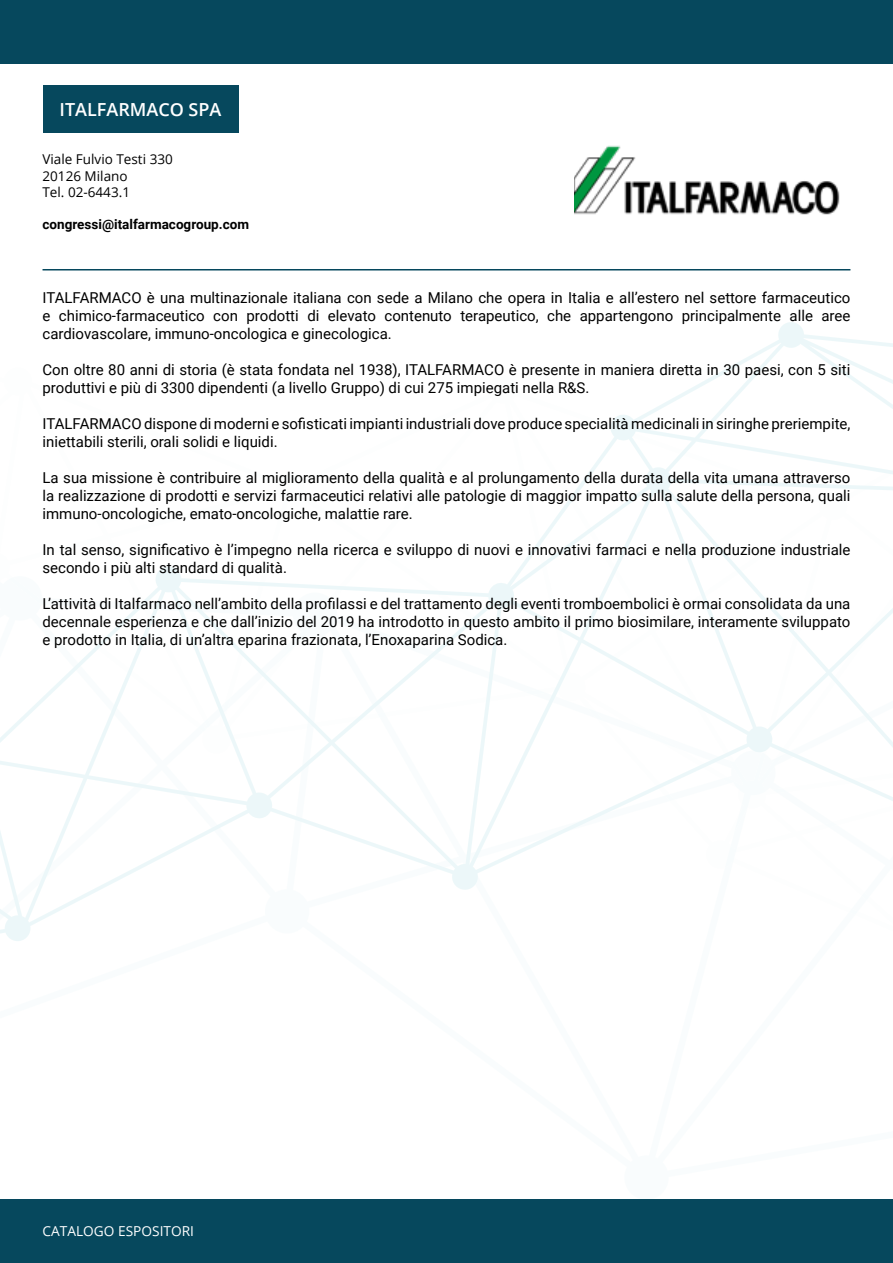
<style>
.page{position:relative;width:893px;height:1263px;background:#fff}
.page>*{position:absolute;margin:0;border:0;box-sizing:border-box;transform-origin:0 0}
.t1{font:600 18px "Open Sans";color:#fff}
.t2{font:15px/18px "Roboto";color:#000;text-align:justify}
.t3{font:13.65px "Open Sans";color:#fff}
.t4{font:13.5px/16.2px "Open Sans";color:#000}
.t5{font:700 13.5px "Roboto";color:#000}
</style>
<div class="page">
<svg style="left:0;top:322px;width:893px;height:619px"></svg>
<div style="left:0;top:1199px;width:893px;height:64px;background:#06485d"></div>
<div style="left:0;top:0;width:893px;height:64px;background:#06485d"></div>
<hr style="left:43px;top:269px;width:807px;height:1px;background:#06485d">
<div style="left:43px;top:85px;width:195px;height:48px;background:#06485d"></div>
<img style="left:574px;top:145px;width:266px;height:70px">
<p class="t1" style="left:60px;top:97px;width:163px">ITALFARMACO SPA</p>
<p class="t4" style="left:43px;top:151px;width:132px">Viale Fulvio Testi 330<br>20126 Milano<br>Tel. 02-6443.1</p>
<p class="t5" style="left:43px;top:215px;width:208px">congressi@italfarmacogroup.com</p>
<p class="t2" style="left:43px;top:288px;width:809px">ITALFARMACO è una multinazionale italiana con sede a Milano che opera in Italia e all’estero nel settore farmaceutico e chimico-farmaceutico con prodotti di elevato contenuto terapeutico, che appartengono principalmente alle aree cardiovascolare, immuno-oncologica e ginecologica.</p>
<p class="t2" style="left:43px;top:360px;width:809px">Con oltre 80 anni di storia (è stata fondata nel 1938), ITALFARMACO è presente in maniera diretta in 30 paesi, con 5 siti produttivi e più di 3300 dipendenti (a livello Gruppo) di cui 275 impiegati nella R&amp;S.</p>
<p class="t2" style="left:43px;top:414px;width:809px">ITALFARMACO dispone di moderni e sofisticati impianti industriali dove produce specialità medicinali in siringhe preriempite, iniettabili sterili, orali solidi e liquidi.</p>
<p class="t2" style="left:43px;top:468px;width:809px">La sua missione è contribuire al miglioramento della qualità e al prolungamento della durata della vita umana attraverso la realizzazione di prodotti e servizi farmaceutici relativi alle patologie di maggior impatto sulla salute della persona, quali immuno-oncologiche, emato-oncologiche, malattie rare.</p>
<p class="t2" style="left:43px;top:540px;width:809px">In tal senso, significativo è l’impegno nella ricerca e sviluppo di nuovi e innovativi farmaci e nella produzione industriale secondo i più alti standard di qualità.</p>
<p class="t2" style="left:43px;top:594px;width:809px">L’attività di Italfarmaco nell’ambito della profilassi e del trattamento degli eventi tromboembolici è ormai consolidata da una decennale esperienza e che dall’inizio del 2019 ha introdotto in questo ambito il primo biosimilare, interamente sviluppato e prodotto in Italia, di un’altra eparina frazionata, l’Enoxaparina Sodica.</p>
<p class="t3" style="left:43px;top:1222px;width:153px">CATALOGO ESPOSITORI</p>
</div>
